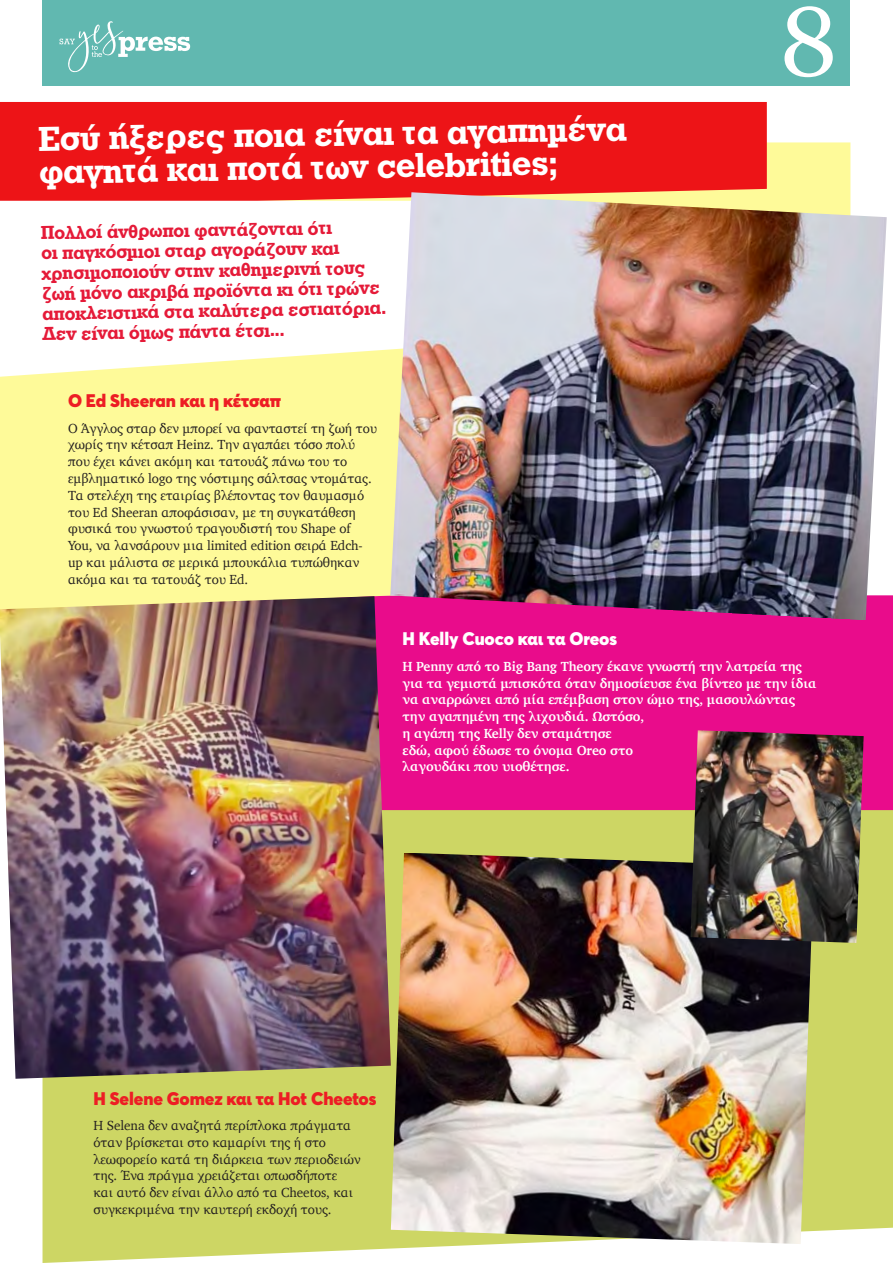
<style>
.page{position:relative;width:893px;height:1263px;background:#fff}
.page>*{position:absolute;margin:0;border:0;box-sizing:border-box;transform-origin:0 0}
.t1{font:97.5px "Georgia";color:#fff}
.t2{font:36px/33px "UB Rockwell Bold";color:#fff}
.t3{font:19.5px/20.2px "UB Rockwell Bold";color:#e51a38}
.t4{font:900 18px "Averta";letter-spacing:-.005em;color:#ed1d24}
.t5{font:900 18px "Averta";letter-spacing:-.005em;color:#fff}
.t6{font:13.5px/16.8px "Charter";letter-spacing:-.005em;color:#231f20}
.t7{font:700 13.5px/16.8px "Charter";letter-spacing:-.005em;color:#fff}
</style>
<div class="page">
<div style="left:391px;top:595px;width:502px;height:215px;background:#e90c8b"></div>
<div style="left:0;top:142px;width:850px;height:454px;background:#fefa99"></div>
<svg style="left:43px;top:810px;width:850px;height:453px;background:#d2da75"></svg>
<div style="left:43px;top:0;width:807px;height:85px;background:#61b8b0"></div>
<svg style="left:60px;top:21px;width:130px;height:51px"></svg>
<div style="left:0;top:102px;width:767px;height:99px;background:#ed1417"></div>
<svg style="left:0;top:201px;width:390px;height:176px"></svg>
<img style="left:390px;top:192px;width:497px;height:428px">
<img style="left:0;top:596px;width:391px;height:483px">
<img style="left:391px;top:853px;width:423px;height:391px">
<img style="left:690px;top:730px;width:174px;height:213px">
<h2 class="t2" style="left:38px;top:122px;width:590px;rotate:-1deg">Εσύ ήξερες ποια είναι τα αγαπημένα φαγητά και ποτά των celebrities;</h2>
<h3 class="t3" style="left:41px;top:222px;width:345px;rotate:-1deg">Πολλοί άνθρωποι φαντάζονται ότι<br>οι παγκόσμιοι σταρ αγοράζουν και χρησιμοποιούν στην καθημερινή τους ζωή μόνο ακριβά προϊόντα κι ότι τρώνε αποκλειστικά στα καλύτερα εστιατόρια.<br>Δεν είναι όμως πάντα έτσι...</h3>
<h3 class="t4" style="left:68px;top:389px;width:215px">Ο Ed Sheeran και η κέτσαπ</h3>
<p class="t6" style="left:68px;top:419px;width:310px">Ο Άγγλος σταρ δεν μπορεί να φανταστεί τη ζωή του χωρίς την κέτσαπ Heinz. Την αγαπάει τόσο πολύ που έχει κάνει ακόμη και τατουάζ πάνω του το εμβληματικό logo της νόστιμης σάλτσας ντομάτας.<br>Tα στελέχη της εταιρίας βλέποντας τον θαυμασμό του Ed Sheeran αποφάσισαν, με τη συγκατάθεση φυσικά του γνωστού τραγουδιστή του Shape of You, να λανσάρουν μια limited edition σειρά Edch&shy;up και μάλιστα σε μερικά μπουκάλια τυπώθηκαν ακόμα και τα τατουάζ του Ed.</p>
<h1 class="t1" style="left:780px;top:-29px;width:60px">8</h1>
<h3 class="t5" style="left:403px;top:627px;width:216px">Η Kelly Cuoco και τα Oreos</h3>
<p class="t7" style="left:403px;top:657px;width:415px">Η Penny από το Big Bang Theory έκανε γνωστή την λατρεία της για τα γεμιστά μπισκότα όταν δημοσίευσε ένα βίντεο με την ίδια να αναρρώνει από μία επέμβαση στον ώμο της, μασουλώντας την αγαπημένη της λιχουδιά. Ωστόσο,<br>η αγάπη της Kelly δεν σταμάτησε<br>εδώ, αφού έδωσε το όνομα Oreo στο<br>λαγουδάκι που υιοθέτησε.</p>
<h3 class="t4" style="left:94px;top:1087px;width:284px">Η Selene Gomez και τα Hot Cheetos</h3>
<p class="t6" style="left:94px;top:1117px;width:269px">Η Selena δεν αναζητά περίπλοκα πράγματα όταν βρίσκεται στο καμαρίνι της ή στο λεωφορείο κατά τη διάρκεια των περιοδειών της. Ένα πράγμα χρειάζεται οπωσδήποτε<br>και αυτό δεν είναι άλλο από τα Cheetos, και συγκεκριμένα την καυτερή εκδοχή τους.</p>
</div>
